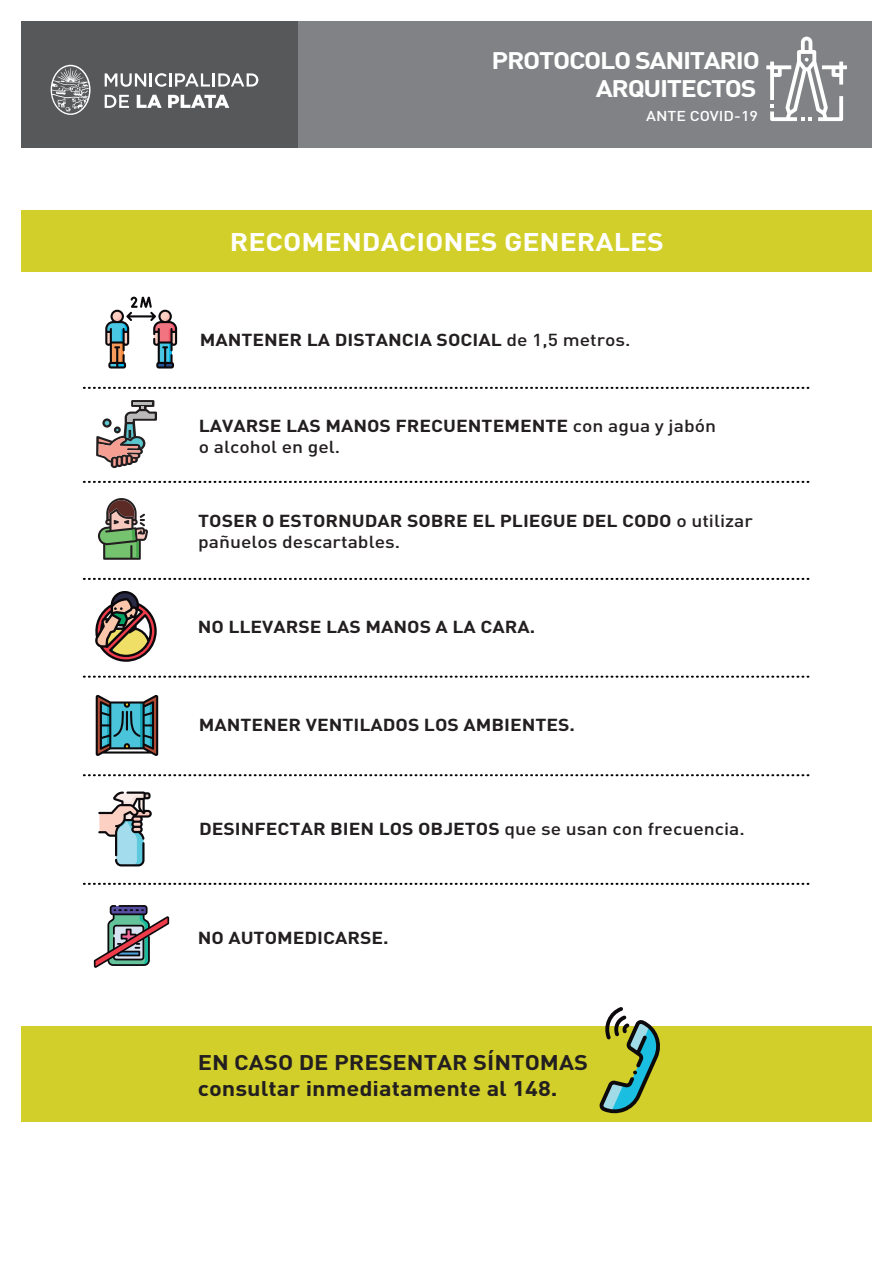
<style>
.page{position:relative;width:893px;height:1263px;background:#fff}
.page>*{position:absolute;margin:0;border:0;box-sizing:border-box;transform-origin:0 0}
.t1{font:700 25.2px "DIN Pro";color:#fff;scale:1.13 1}
.t2{font:700 23.7px/28.5px "DIN Pro";letter-spacing:-.05em;color:#fff;text-align:right;scale:1.13 1}
.t3{font:700 21px/25.2px "DIN Pro";color:#231f20;scale:1.13 1}
.t4{font:700 17.25px/20.5px "DIN Pro";color:#231f20;scale:1.13 1}
.t5{font:500 14.1px "DIN Pro";color:#fff;scale:1.13 1}
.s1{font-weight:500}
</style>
<div class="page">
<div style="left:22px;top:210px;width:850px;height:62px;background:#d2cf2a"></div>
<div style="left:22px;top:1026px;width:850px;height:96px;background:#d2cf2a"></div>
<svg style="left:84px;top:578px;width:726px;height:2px"></svg>
<svg style="left:84px;top:676px;width:726px;height:2px"></svg>
<svg style="left:84px;top:774px;width:726px;height:2px"></svg>
<svg style="left:84px;top:883px;width:726px;height:2px"></svg>
<svg style="left:84px;top:481px;width:726px;height:2px"></svg>
<svg style="left:84px;top:387px;width:726px;height:2px"></svg>
<svg style="left:95px;top:591px;width:62px;height:71px"></svg>
<svg style="left:96px;top:400px;width:61px;height:68px"></svg>
<svg style="left:93px;top:905px;width:77px;height:63px"></svg>
<svg style="left:98px;top:791px;width:54px;height:75px"></svg>
<svg style="left:105px;top:297px;width:72px;height:71px"></svg>
<svg style="left:96px;top:695px;width:62px;height:61px;background:#527f88"></svg>
<hr style="left:126px;top:711px;width:2px;height:20px;background:#0c090d">
<svg style="left:599px;top:1007px;width:61px;height:107px"></svg>
<svg style="left:98px;top:498px;width:50px;height:62px"></svg>
<hr style="left:134px;top:402px;width:18px;height:3px;background:#b9bab9">
<div style="left:21px;top:21px;width:279px;height:127px;background:#57585a"></div>
<div style="left:299px;top:21px;width:573px;height:127px;background:#808285"></div>
<svg style="left:51px;top:65px;width:40px;height:50px"></svg>
<svg style="left:105px;top:73px;width:62px;height:14px"></svg>
<hr style="left:169px;top:73px;width:3px;height:14px;background:#fff">
<svg style="left:175px;top:73px;width:83px;height:14px"></svg>
<svg style="left:105px;top:95px;width:24px;height:13px"></svg>
<svg style="left:137px;top:95px;width:25px;height:13px"></svg>
<svg style="left:168px;top:95px;width:61px;height:13px"></svg>
<svg style="left:766px;top:37px;width:81px;height:84px"></svg>
<h2 class="t2" style="left:492px;top:45px;width:239px">PROTOCOLO SANITARIO<br>ARQUITECTOS</h2>
<p class="t5" style="left:646px;top:106px;width:100px">ANTE COVID-19</p>
<h1 class="t1" style="left:230px;top:225px;width:386px">RECOMENDACIONES GENERALES</h1>
<p class="t4" style="left:200px;top:328px;width:383px">MANTENER LA DISTANCIA SOCIAL <span class="s1">de 1,5 metros.</span></p>
<p class="t4" style="left:199px;top:415px;width:459px">LAVARSE LAS MANOS FRECUENTEMENTE <span class="s1">con agua y jabón o alcohol en gel.</span></p>
<p class="t4" style="left:198px;top:510px;width:492px">TOSER O ESTORNUDAR SOBRE EL PLIEGUE DEL CODO <span class="s1">o utilizar pañuelos descartables.</span></p>
<p class="t4" style="left:198px;top:616px;width:300px">NO LLEVARSE LAS MANOS A LA CARA.</p>
<p class="t4" style="left:199px;top:713px;width:335px">MANTENER VENTILADOS LOS AMBIENTES.</p>
<p class="t4" style="left:199px;top:818px;width:484px">DESINFECTAR BIEN LOS OBJETOS <span class="s1">que se usan con frecuencia.</span></p>
<p class="t4" style="left:198px;top:927px;width:171px">NO AUTOMEDICARSE.</p>
<p class="t3" style="left:198px;top:1049px;width:347px">EN CASO DE PRESENTAR SÍNTOMAS consultar inmediatamente al 148.</p>
</div>
